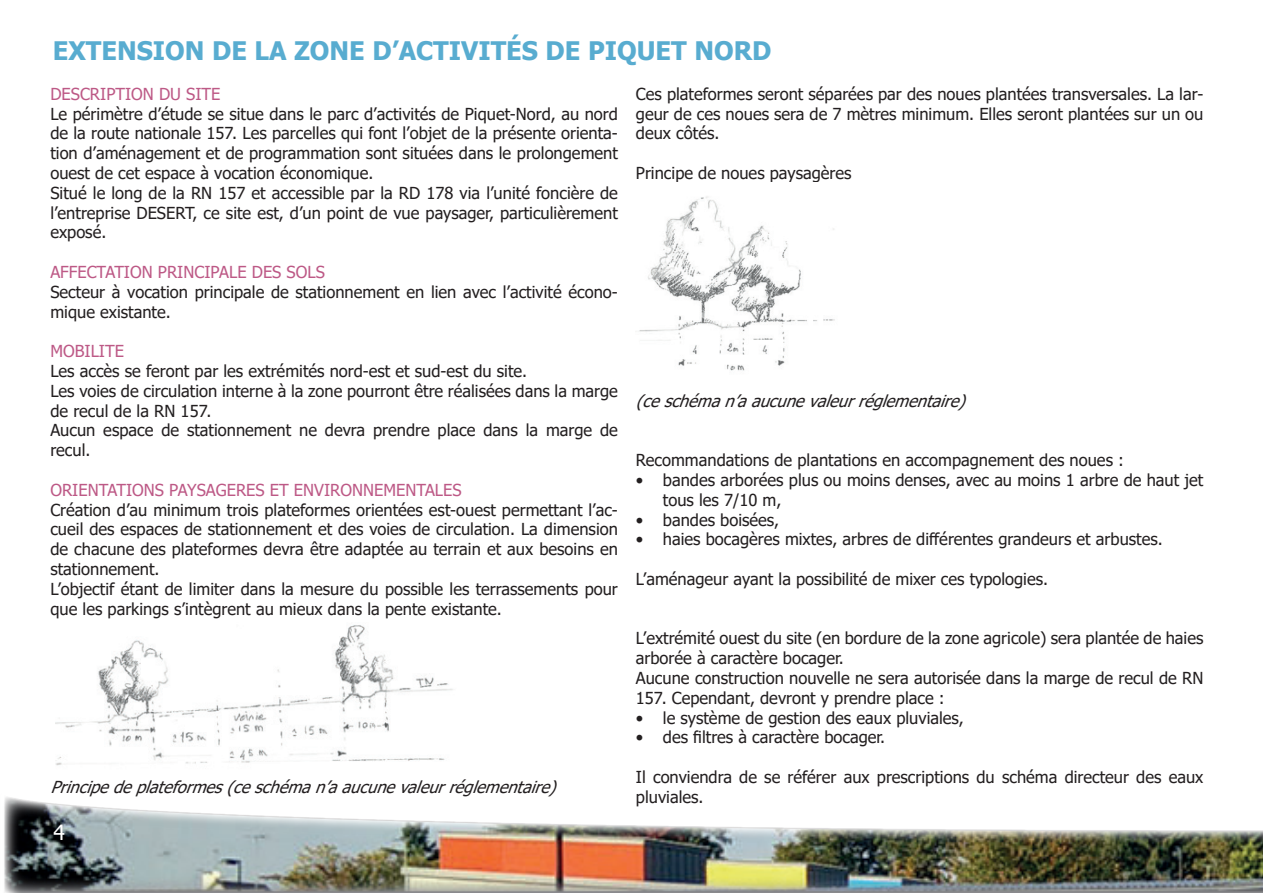
<style>
.page{position:relative;width:1263px;height:893px;background:#fff}
.page>*{position:absolute;margin:0;border:0;box-sizing:border-box;transform-origin:0 0}
.t1{font:700 25.5px "Tahoma";color:#58acd0}
.t2{font:21px "Tahoma";color:#fff}
.t3{font:16.5px/19.8px "Tahoma";color:#231f20}
.t4{font:italic 16.5px "Tahoma";color:#231f20}
.t5{font:16.5px "Tahoma";color:#bd5986}
</style>
<div class="page">
<img style="left:4px;top:797px;width:1259px;height:96px">
<img style="left:56px;top:625px;width:397px;height:141px">
<img style="left:639px;top:196px;width:196px;height:175px">
<h1 class="t1" style="left:53px;top:33px;width:720px">EXTENSION DE LA ZONE D’ACTIVITÉS DE PIQUET NORD</h1>
<p class="t5" style="left:50px;top:83px;width:172px">DESCRIPTION DU SITE</p>
<p class="t3" style="left:50px;top:105px;width:569px">Le périmètre d’étude se situe dans le parc d’activités de Piquet-Nord, au nord de la route nationale 157. Les parcelles qui font l’objet de la présente orienta&shy;tion d’aménagement et de programmation sont situées dans le prolongement ouest de cet espace à vocation économique.<br>Situé le long de la RN 157 et accessible par la RD 178 via l’unité foncière de l’entreprise DESERT, ce site est, d’un point de vue paysager, particulièrement exposé.</p>
<p class="t5" style="left:50px;top:261px;width:276px">AFFECTATION PRINCIPALE DES SOLS</p>
<p class="t3" style="left:50px;top:283px;width:569px">Secteur à vocation principale de stationnement en lien avec l’activité écono&shy;mique existante.</p>
<p class="t5" style="left:50px;top:340px;width:75px">MOBILITE</p>
<p class="t3" style="left:50px;top:362px;width:569px">Les accès se feront par les extrémités nord-est et sud-est du site.<br>Les voies de circulation interne à la zone pourront être réalisées dans la marge de recul de la RN 157.<br>Aucun espace de stationnement ne devra prendre place dans la marge de recul.</p>
<p class="t5" style="left:50px;top:479px;width:413px">ORIENTATIONS PAYSAGERES ET ENVIRONNEMENTALES</p>
<p class="t3" style="left:50px;top:501px;width:569px">Création d’au minimum trois plateformes orientées est-ouest permettant l’ac&shy;cueil des espaces de stationnement et des voies de circulation. La dimension de chacune des plateformes devra être adaptée au terrain et aux besoins en stationnement.<br>L’objectif étant de limiter dans la mesure du possible les terrassements pour que les parkings s’intègrent au mieux dans la pente existante.</p>
<p class="t4" style="left:50px;top:776px;width:515px">Principedeplateformes(ceschéman’aaucunevaleurréglementaire)</p>
<p class="t2" style="left:53px;top:818px;width:13px">4</p>
<p class="t3" style="left:636px;top:85px;width:569px;text-align:justify">Ces plateformes seront séparées par des noues plantées transversales. La lar&shy;geur de ces noues sera de 7 mètres minimum. Elles seront plantées sur un ou deux côtés.</p>
<p class="t3" style="left:636px;top:164px;width:217px">Principe de noues paysagères</p>
<p class="t4" style="left:636px;top:390px;width:339px">(ceschéman’aaucunevaleurréglementaire)</p>
<p class="t3" style="left:636px;top:451px;width:490px">Recommandations de plantations en accompagnement des noues :</p>
<p class="t3" style="left:663px;top:471px;width:542px;text-indent:-27px">• bandes arborées plus ou moins denses, avec au moins 1 arbre de haut jet tous les 7/10 m,</p>
<p class="t3" style="left:636px;top:511px;width:145px">• bandes boisées,</p>
<p class="t3" style="left:636px;top:530px;width:528px">• haies bocagères mixtes, arbres de différentes grandeurs et arbustes.</p>
<p class="t3" style="left:636px;top:570px;width:414px">L’aménageur ayant la possibilité de mixer ces typologies.</p>
<p class="t3" style="left:636px;top:629px;width:569px">L’extrémité ouest du site (en bordure de la zone agricole) sera plantée de haies arborée à caractère bocager.<br>Aucune construction nouvelle ne sera autorisée dans la marge de recul de RN 157. Cependant, devront y prendre place :</p>
<p class="t3" style="left:636px;top:709px;width:329px">• le système de gestion des eaux pluviales,</p>
<p class="t3" style="left:636px;top:728px;width:251px">• des filtres à caractère bocager.</p>
<p class="t3" style="left:636px;top:768px;width:569px">Il conviendra de se référer aux prescriptions du schéma directeur des eaux pluviales.</p>
</div>
